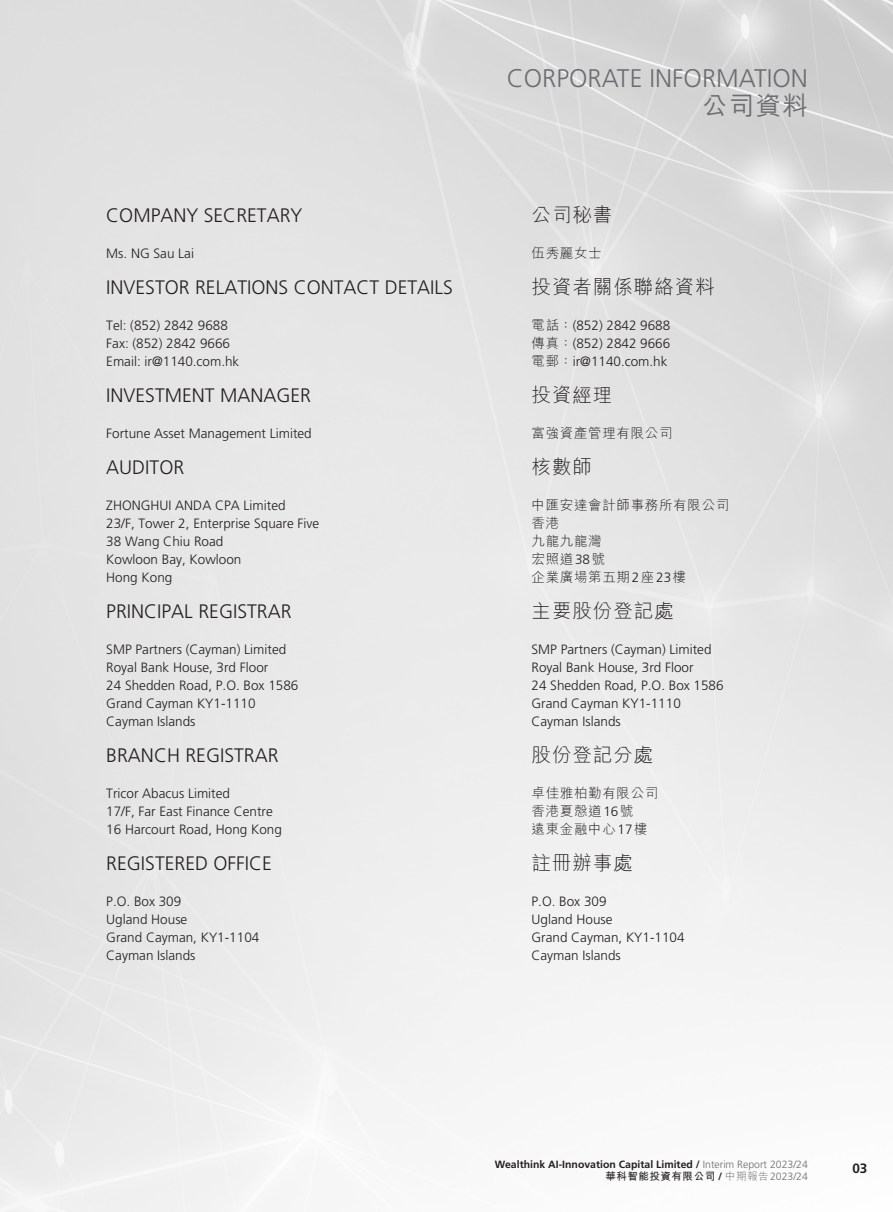
<style>
.page{position:relative;width:893px;height:1212px;background:#fff}
.page>*{position:absolute;margin:0;border:0;box-sizing:border-box;transform-origin:0 0}
.t1{font:300 25.5px "Frutiger LT Std";color:#6c6d70}
.t2{font:500 25.5px "M Hei HK";color:#6c6d70}
._01_H1{font:300 19.5px "Frutiger LT Std";color:#231f20}
._01_H1-2{font:300 19.5px "M Hei HK";letter-spacing:.05em;color:#231f20}
._00_txt{font:300 13.5px "Frutiger LT Std";color:#231f20}
._00_txt-2{font:300 13.5px "M Hei HK";letter-spacing:.05em;color:#231f20}
.t3{font:700 13.5px "Frutiger LT Std";color:#231f20}
.t4{font:700 10.5px "Frutiger LT Std";color:#231f20}
.t5{font:700 10.5px "M Hei HK";letter-spacing:.05em;color:#231f20}
.s1{font-family:"M Hei HK"}
.s2{font-family:"Frutiger LT Std"}
.s3{font-weight:300;color:#6c6d70}
.s4{font-family:"Frutiger LT Std";font-weight:300;color:#6c6d70}
</style>
<div class="page">
<p class="_01_H1" style="left:106px;top:204px;width:198px">COMPANY SECRETARY</p>
<p class="_00_txt" style="left:106px;top:245px;width:89px">Ms. NG Sau Lai</p>
<p class="_01_H1" style="left:106px;top:276px;width:348px">INVESTOR RELATIONS CONTACT DETAILS</p>
<p class="_00_txt" style="left:106px;top:317px;width:123px">Tel: (852) 2842 9688</p>
<p class="_00_txt" style="left:106px;top:335px;width:125px">Fax: (852) 2842 9666</p>
<p class="_00_txt" style="left:106px;top:353px;width:135px">Email: ir@1140.com.hk</p>
<p class="_01_H1" style="left:106px;top:384px;width:206px">INVESTMENT MANAGER</p>
<p class="_00_txt" style="left:106px;top:425px;width:207px">Fortune Asset Management Limited</p>
<p class="_01_H1" style="left:106px;top:456px;width:80px">AUDITOR</p>
<p class="_00_txt" style="left:106px;top:497px;width:181px">ZHONGHUI ANDA CPA Limited</p>
<p class="_00_txt" style="left:106px;top:515px;width:215px">23/F, Tower 2, Enterprise Square Five</p>
<p class="_00_txt" style="left:106px;top:533px;width:119px">38 Wang Chiu Road</p>
<p class="_00_txt" style="left:106px;top:551px;width:137px">Kowloon Bay, Kowloon</p>
<p class="_00_txt" style="left:106px;top:569px;width:68px">Hong Kong</p>
<p class="_01_H1" style="left:106px;top:600px;width:187px">PRINCIPAL REGISTRAR</p>
<p class="_00_txt" style="left:106px;top:641px;width:181px">SMP Partners (Cayman) Limited</p>
<p class="_00_txt" style="left:106px;top:659px;width:164px">Royal Bank House, 3rd Floor</p>
<p class="_00_txt" style="left:106px;top:677px;width:194px">24 Shedden Road, P.O. Box 1586</p>
<p class="_00_txt" style="left:106px;top:695px;width:151px">Grand Cayman KY1-1110</p>
<p class="_00_txt" style="left:106px;top:713px;width:91px">Cayman Islands</p>
<p class="_01_H1" style="left:106px;top:744px;width:174px">BRANCH REGISTRAR</p>
<p class="_00_txt" style="left:106px;top:785px;width:125px">Tricor Abacus Limited</p>
<p class="_00_txt" style="left:106px;top:803px;width:168px">17/F, Far East Finance Centre</p>
<p class="_00_txt" style="left:106px;top:821px;width:177px">16 Harcourt Road, Hong Kong</p>
<p class="_01_H1" style="left:106px;top:852px;width:167px">REGISTERED OFFICE</p>
<p class="_00_txt" style="left:106px;top:893px;width:77px">P.O. Box 309</p>
<p class="_00_txt" style="left:106px;top:911px;width:83px">Ugland House</p>
<p class="_00_txt" style="left:106px;top:929px;width:155px">Grand Cayman, KY1-1104</p>
<p class="_00_txt" style="left:106px;top:947px;width:91px">Cayman Islands</p>
<p class="t1" style="left:507px;top:63px;width:303px">CORPORATE INFORMATION</p>
<p class="t2" style="left:702px;top:87px;width:107px">公司資料</p>
<p class="_01_H1-2" style="left:531px;top:204px;width:82px">公司秘書</p>
<p class="_00_txt-2" style="left:531px;top:246px;width:72px">伍秀麗女士</p>
<p class="_01_H1-2" style="left:531px;top:276px;width:185px">投資者關係聯絡資料</p>
<p class="_00_txt" style="left:531px;top:317px;width:140px"><span class="s1">電話：</span>(852) 2842 9688</p>
<p class="_00_txt" style="left:531px;top:335px;width:140px"><span class="s1">傳真：</span>(852) 2842 9666</p>
<p class="_00_txt" style="left:531px;top:353px;width:137px"><span class="s1">電郵：</span>ir@1140.com.hk</p>
<p class="_01_H1-2" style="left:531px;top:384px;width:82px">投資經理</p>
<p class="_00_txt-2" style="left:531px;top:426px;width:143px">富強資產管理有限公司</p>
<p class="_01_H1-2" style="left:531px;top:456px;width:62px">核數師</p>
<p class="_00_txt-2" style="left:531px;top:498px;width:199px">中匯安達會計師事務所有限公司</p>
<p class="_00_txt-2" style="left:531px;top:516px;width:29px">香港</p>
<p class="_00_txt-2" style="left:531px;top:534px;width:72px">九龍九龍灣</p>
<p class="_00_txt-2" style="left:531px;top:552px;width:75px">宏照道<span class="s2">38</span>號</p>
<p class="_00_txt-2" style="left:531px;top:570px;width:156px">企業廣場第五期<span class="s2">2</span>座<span class="s2">23</span>樓</p>
<p class="_01_H1-2" style="left:531px;top:600px;width:144px">主要股份登記處</p>
<p class="_00_txt" style="left:531px;top:641px;width:181px">SMP Partners (Cayman) Limited</p>
<p class="_00_txt" style="left:531px;top:659px;width:164px">Royal Bank House, 3rd Floor</p>
<p class="_00_txt" style="left:531px;top:677px;width:194px">24 Shedden Road, P.O. Box 1586</p>
<p class="_00_txt" style="left:531px;top:695px;width:151px">Grand Cayman KY1-1110</p>
<p class="_00_txt" style="left:531px;top:713px;width:91px">Cayman Islands</p>
<p class="_01_H1-2" style="left:531px;top:744px;width:123px">股份登記分處</p>
<p class="_00_txt-2" style="left:531px;top:786px;width:128px">卓佳雅柏勤有限公司</p>
<p class="_00_txt-2" style="left:531px;top:804px;width:104px">香港夏慤道<span class="s2">16</span>號</p>
<p class="_00_txt-2" style="left:531px;top:822px;width:118px">遠東金融中心<span class="s2">17</span>樓</p>
<p class="_01_H1-2" style="left:531px;top:852px;width:103px">註冊辦事處</p>
<p class="_00_txt" style="left:531px;top:893px;width:77px">P.O. Box 309</p>
<p class="_00_txt" style="left:531px;top:911px;width:83px">Ugland House</p>
<p class="_00_txt" style="left:531px;top:929px;width:155px">Grand Cayman, KY1-1104</p>
<p class="_00_txt" style="left:531px;top:947px;width:91px">Cayman Islands</p>
<p class="t4" style="left:495px;top:1158px;width:315px">Wealthink AI-Innovation Capital Limited / <span class="s3">Interim Report 2023/24</span></p>
<p class="t5" style="left:605px;top:1168px;width:204px">華科智能投資有限公司 <span class="s2">/</span> <span class="s3">中期報告</span><span class="s4">2023/24</span></p>
<p class="t3" style="left:852px;top:1161px;width:17px">03</p>
</div>
